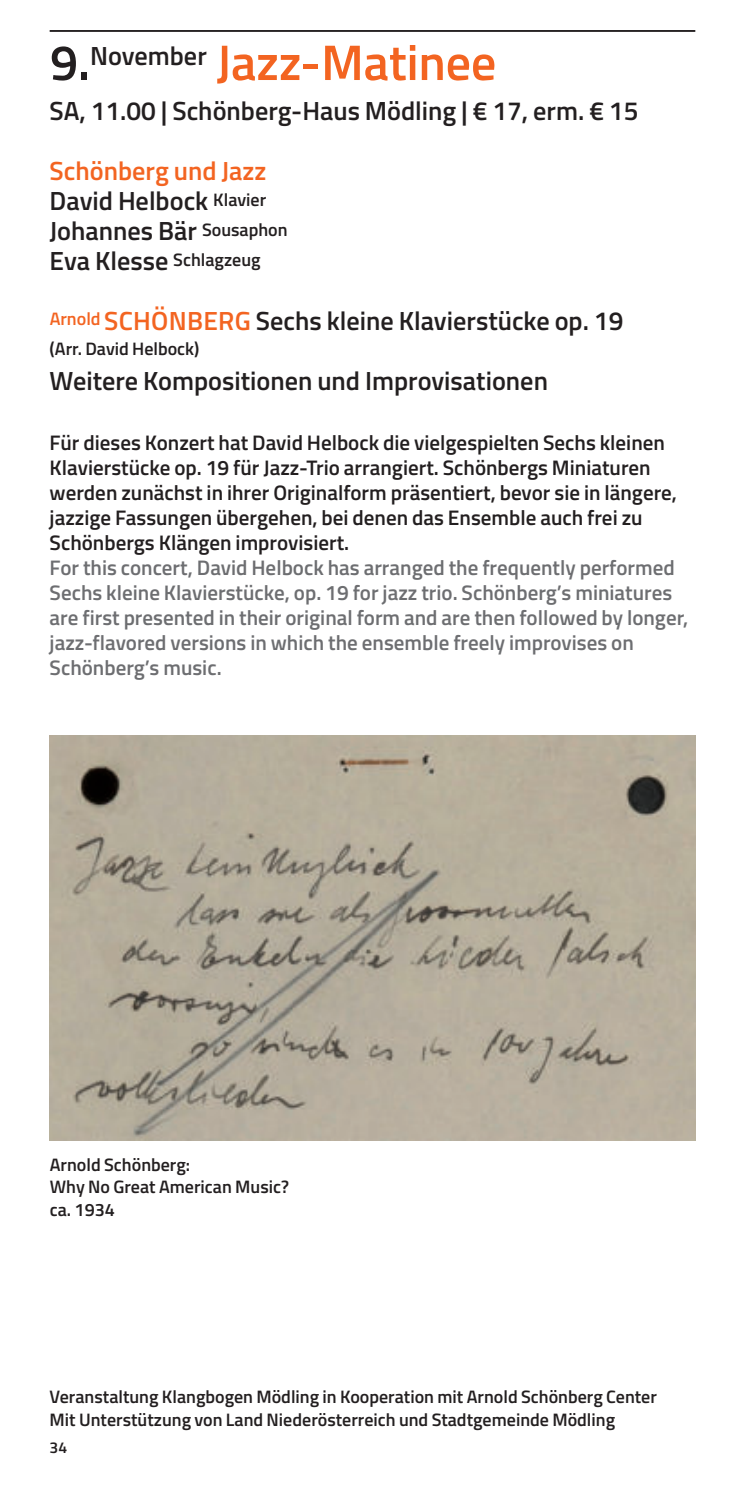
<style>
.page{position:relative;width:745px;height:1489px;background:#fff}
.page>*{position:absolute;margin:0;border:0;box-sizing:border-box;transform-origin:0 0}
.t1{font:600 50px "Titillium";letter-spacing:-.005em;color:#f36421}
.t2{font:600 26.25px/30px "Titillium";color:#231f20}
.t3{font:600 21px/25px "Titillium";color:#231f20}
.t4{font:600 21px/25px "Titillium";color:#6d6e71}
.t5{font:600 18px/22.5px "Titillium";color:#231f20}
.t6{font:600 15.75px "Titillium";color:#231f20}
.s1{color:#231f20}
.s2{color:#f36421}
.s3{font-size:26.25px}
</style>
<div class="page">
<hr style="left:50px;top:30px;width:644px;height:2px;background:#231f20">
<img style="left:50px;top:735px;width:644px;height:405px">
<h1 class="t1" style="left:50px;top:35px;width:447px"><span class="s1">9.</span><sup>November</sup> Jazz-Matinee</h1>
<p class="t2" style="left:50px;top:96px;width:590px">SA, 11.00 | Schönberg-Haus Mödling | € 17, erm. € 15</p>
<p class="t2" style="left:50px;top:156px;width:239px"><span class="s2">Schönberg und Jazz<br></span>David Helbock <sup>Klavier<br></sup>Johannes Bär <sup>Sousaphon</sup></p>
<p class="t5" style="left:50px;top:248px;width:212px"><span class="s3">Eva Klesse</span> Schlagzeug</p>
<p class="t2" style="left:50px;top:306px;width:575px"><sup>Arnold</sup> <span class="s2">SCHÖNBERG</span> Sechs kleine Klavierstücke op. 19</p>
<p class="t5" style="left:50px;top:338px;width:151px">(Arr. David Helbock)</p>
<p class="t2" style="left:50px;top:366px;width:499px">Weitere Kompositionen und Improvisationen</p>
<p class="t3" style="left:50px;top:431px;width:628px">Für dieses Konzert hat David Helbock die vielgespielten Sechs kleinen Klavierstücke op. 19 für Jazz-Trio arrangiert. Schönbergs Miniaturen werden zunächst in ihrer Originalform präsentiert, bevor sie in längere, jazzige Fassungen übergehen, bei denen das Ensemble auch frei zu Schönbergs Klängen improvisiert.</p>
<p class="t4" style="left:50px;top:555px;width:639px">For this concert, David Helbock has arranged the frequently performed Sechs kleine Klavierstücke, op. 19 for jazz trio. Schönberg’s miniatures are first presented in their original form and are then followed by longer, jazz-flavored versions in which the ensemble freely improvises on Schönberg’s music.</p>
<p class="t5" style="left:50px;top:1153px;width:240px">Arnold Schönberg:<br>Why No Great American Music? ca. 1934</p>
<p class="t5" style="left:50px;top:1385px;width:608px">Veranstaltung Klangbogen Mödling in Kooperation mit Arnold Schönberg Center<br>Mit Unterstützung von Land Niederösterreich und Stadtgemeinde Mödling</p>
<p class="t6" style="left:50px;top:1438px;width:19px">34</p>
</div>
